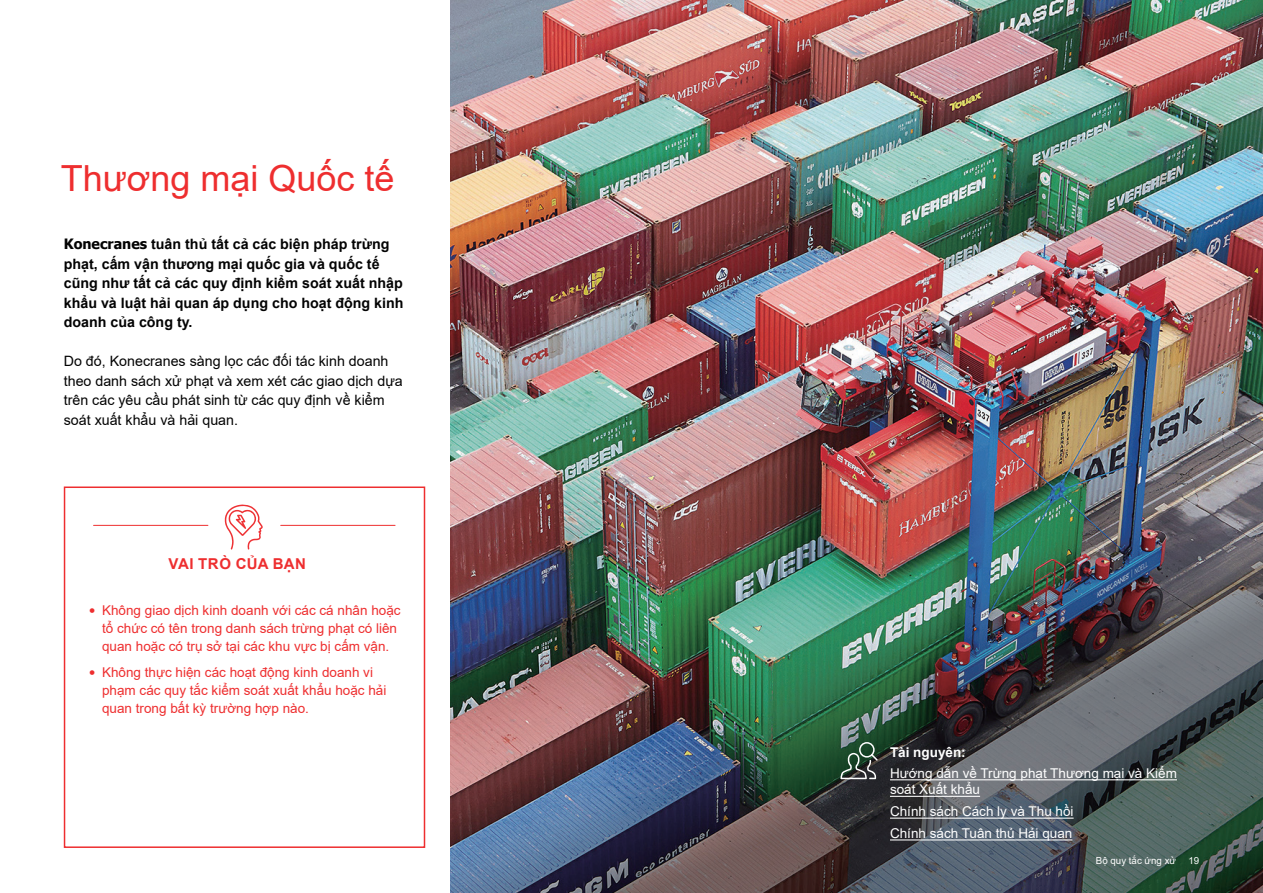
<style>
.page{position:relative;width:1263px;height:893px;background:#fff}
.page>*{position:absolute;margin:0;border:0;box-sizing:border-box;transform-origin:0 0}
.t1{font:36px "Arial";color:#ee2e2f}
.t2{font:700 15px "Arial";letter-spacing:.02em;color:#ee2e2f}
.t3{font:700 14.25px/19.5px "Arial";color:#030303}
.t4{font:14.25px/19.5px "Arial";color:#030303}
.t5{font:13.5px/18px "Arial";color:#ee2e2f}
.t6{font:13.5px/16.5px "Arial";color:#fff}
.t7{font:700 13.5px "Arial";color:#fff}
.t8{font:9.75px "Arial";color:#fff}
.s1{font-family:"Tahoma"}
</style>
<div class="page">
<img style="left:451px;top:0;width:812px;height:893px">
<hr style="left:890px;top:779px;width:287px;height:1px;background:#fff">
<hr style="left:890px;top:796px;width:90px;height:1px;background:#fff">
<hr style="left:890px;top:818px;width:183px;height:1px;background:#fff">
<hr style="left:890px;top:839px;width:182px;height:1px;background:#fff">
<svg style="left:840px;top:742px;width:38px;height:37px"></svg>
<svg style="left:225px;top:504px;width:38px;height:46px"></svg>
<hr style="left:94px;top:525px;width:114px;height:1px;background:#ee2e2f">
<hr style="left:281px;top:525px;width:114px;height:1px;background:#ee2e2f">
<div style="left:64px;top:486px;width:361px;height:362px;border:2px solid #ee2e2f"></div>
<h1 class="t1" style="left:61px;top:153px;width:335px">Thương mại Quốc tế</h1>
<p class="t3" style="left:64px;top:234px;width:341px"><span class="s1">Konecranes</span> tuân thủ tất cả các biện pháp trừng phạt, cấm vận thương mại quốc gia và quốc tế cũng như tất cả các quy định kiểm soát xuất nhập khẩu và luật hải quan áp dụng cho hoạt động kinh doanh của công ty.</p>
<p class="t4" style="left:64px;top:351px;width:341px">Do đó, Konecranes sàng lọc các đối tác kinh doanh theo danh sách xử phạt và xem xét các giao dịch dựa trên các yêu cầu phát sinh từ các quy định về kiểm soát xuất khẩu và hải quan.</p>
<p class="t2" style="left:169px;top:554px;width:139px">VAI TRÒ CỦA BẠN</p>
<p class="t5" style="left:102px;top:601px;width:300px;text-indent:-13px"><span class="s1">•</span> Không giao dịch kinh doanh với các cá nhân hoặc tổ chức có tên trong danh sách trừng phạt có liên quan hoặc có trụ sở tại các khu vực bị cấm vận.</p>
<p class="t5" style="left:102px;top:663px;width:286px;text-indent:-13px"><span class="s1">•</span> Không thực hiện các hoạt động kinh doanh vi phạm các quy tắc kiểm soát xuất khẩu hoặc hải quan trong bất kỳ trường hợp nào.</p>
<p class="t7" style="left:890px;top:743px;width:77px">Tài nguyên:</p>
<p class="t6" style="left:890px;top:764px;width:288px">Hướng dẫn về Trừng phạt Thương mại và Kiểm soát Xuất khẩu</p>
<p class="t6" style="left:890px;top:800px;width:185px;line-height:21.8px">Chính sách Cách ly và Thu hồi<br>Chính sách Tuân thủ Hải quan</p>
<p class="t8" style="left:1096px;top:853px;width:82px">Bộ quy tắc ứng xử</p>
<p class="t8" style="left:1188px;top:853px;width:12px">19</p>
</div>
